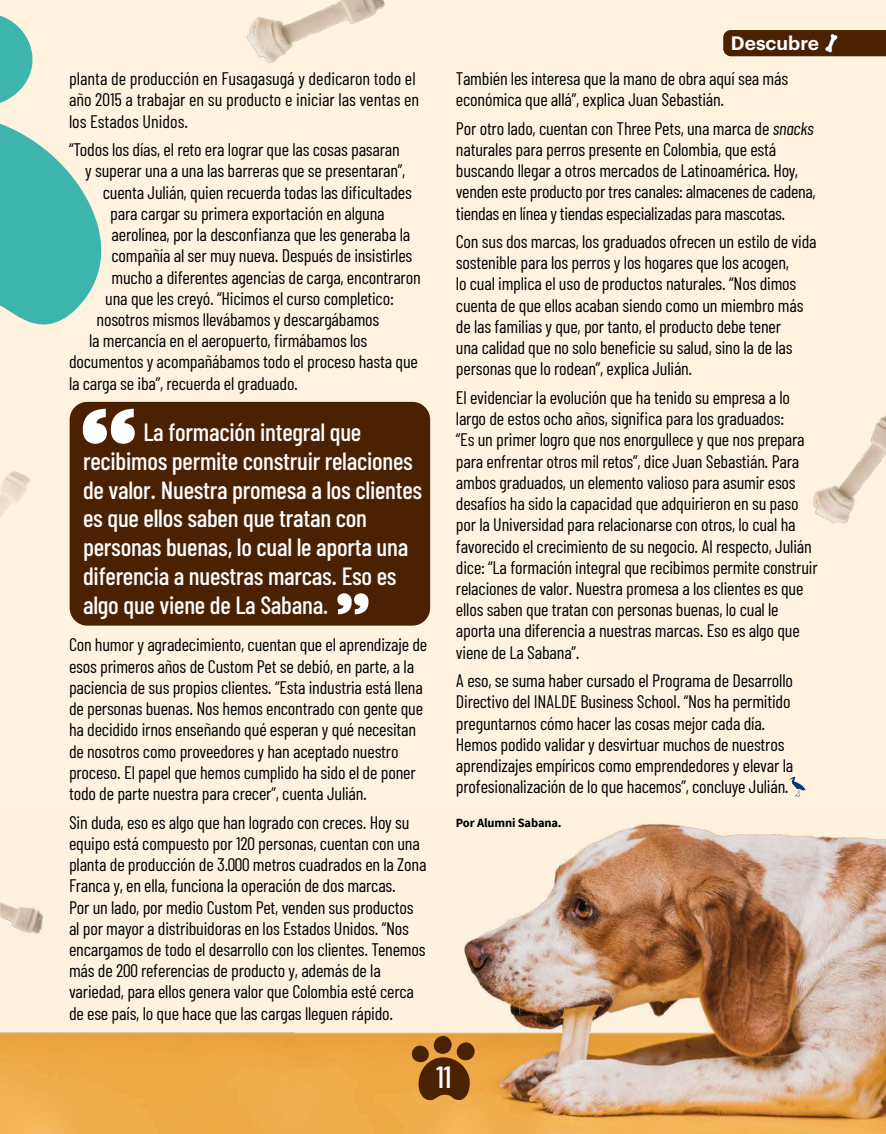
<style>
.page{position:relative;width:886px;height:1134px;background:#fff}
.page>*{position:absolute;margin:0;border:0;box-sizing:border-box;transform-origin:0 0}
.t1{font:700 125px "Graphik";color:#fff}
.t2{font:700 75px "Graphik";color:#fff}
.t3{font:500 30.75px "Barlow Condensed";color:#fff}
.t4{font:500 25px/28.8px "Barlow Condensed";letter-spacing:-.01em;color:#fff}
.t5{font:600 19px "Graphik";color:#fff}
.t6{font:18.12px/21.2px "Barlow Condensed";letter-spacing:-.01em;color:#000}
.t7{font:700 12.5px "Source Sans Pro";letter-spacing:-.01em;color:#000}
.s1{font-style:italic}
</style>
<div class="page">
<div style="left:0;top:0;width:886px;height:1133px;background:#fff3e0"></div>
<img style="left:0;top:823px;width:886px;height:310px">
<svg style="left:37px;top:143px;width:78px;height:286px"></svg>
<svg style="left:0;top:15px;width:37px;height:309px"></svg>
<svg style="left:789px;top:777px;width:17px;height:20px"></svg>
<div style="left:723px;top:30px;width:163px;height:26px;background:#4b2104"></div>
<img style="left:813px;top:415px;width:73px;height:109px">
<img style="left:0;top:878px;width:62px;height:78px">
<img style="left:246px;top:0;width:139px;height:63px">
<div style="left:70px;top:402px;width:360px;height:224px;background:#4b2104;border-radius:18px"></div>
<svg style="left:410px;top:1035px;width:65px;height:68px;background:#925c20"></svg>
<p class="t6" style="left:69px;top:68px;width:352px">planta de producción en Fusagasugá y dedicaron todo el año 2015 a trabajar en su producto e iniciar las ventas en los Estados Unidos.</p>
<p class="t6" style="left:69px;top:138px;width:332px">“Todos los días, el reto era lograr que las cosas pasaran</p>
<p class="t6" style="left:85px;top:160px;width:321px">y superar una a una las barreras que se presentaran”,</p>
<p class="t6" style="left:103px;top:181px;width:311px">cuenta Julián, quien recuerda todas las dificultades</p>
<p class="t6" style="left:110px;top:202px;width:276px">para cargar su primera exportación en alguna</p>
<p class="t6" style="left:112px;top:223px;width:300px">aerolínea, por la desconfianza que les generaba la</p>
<p class="t6" style="left:112px;top:245px;width:302px">compañía al ser muy nueva. Después de insistirles</p>
<p class="t6" style="left:112px;top:266px;width:311px">mucho a diferentes agencias de carga, encontraron</p>
<p class="t6" style="left:105px;top:287px;width:290px">una que les creyó. “Hicimos el curso completico:</p>
<p class="t6" style="left:97px;top:308px;width:284px">nosotros mismos llevábamos y descargábamos</p>
<p class="t6" style="left:89px;top:330px;width:280px">la mercancía en el aeropuerto, firmábamos los</p>
<p class="t6" style="left:69px;top:351px;width:350px">documentos y acompañábamos todo el proceso hasta que</p>
<p class="t6" style="left:69px;top:372px;width:230px">la carga se iba”, recuerda el graduado.</p>
<h1 class="t1" style="left:79px;top:356px;width:62px">“</h1>
<p class="t4" style="left:83px;top:417px;width:341px;text-indent:60px">La formación integral que recibimos permite construir relaciones de valor. Nuestra promesa a los clientes es que ellos saben que tratan con personas buenas, lo cual le aporta una diferencia a nuestras marcas. Eso es algo que viene de La Sabana.</p>
<h2 class="t2" style="left:371px;top:646px;width:38px;rotate:-180deg">“</h2>
<p class="t6" style="left:69px;top:634px;width:360px">Con humor y agradecimiento, cuentan que el aprendizaje de esos primeros años de Custom Pet se debió, en parte, a la paciencia de sus propios clientes. “Esta industria está llena de personas buenas. Nos hemos encontrado con gente que ha decidido irnos enseñando qué esperan y qué necesitan de nosotros como proveedores y han aceptado nuestro proceso. El papel que hemos cumplido ha sido el de poner todo de parte nuestra para crecer”, cuenta Julián.</p>
<p class="t6" style="left:69px;top:811px;width:359px">Sin duda, eso es algo que han logrado con creces. Hoy su equipo está compuesto por 120 personas, cuentan con una planta de producción de 3.000 metros cuadrados en la Zona Franca y, en ella, funciona la operación de dos marcas.<br>Por un lado, por medio Custom Pet, venden sus productos al por mayor a distribuidoras en los Estados Unidos. “Nos encargamos de todo el desarrollo con los clientes. Tenemos más de 200 referencias de producto y, además de la variedad, para ellos genera valor que Colombia esté cerca de ese país, lo que hace que las cargas lleguen rápido.</p>
<p class="t5" style="left:731px;top:29px;width:90px">Descubre</p>
<p class="t6" style="left:456px;top:67px;width:334px">También les interesa que la mano de obra aquí sea más económica que allá”, explica Juan Sebastián.</p>
<p class="t6" style="left:456px;top:117px;width:361px">Por otro lado, cuentan con Three Pets, una marca de <span class="s1">snacks </span>naturales para perros presente en Colombia, que está buscando llegar a otros mercados de Latinoamérica. Hoy, venden este producto por tres canales: almacenes de cadena, tiendas en línea y tiendas especializadas para mascotas.</p>
<p class="t6" style="left:456px;top:230px;width:362px">Con sus dos marcas, los graduados ofrecen un estilo de vida sostenible para los perros y los hogares que los acogen,<br>lo cual implica el uso de productos naturales. “Nos dimos cuenta de que ellos acaban siendo como un miembro más de las familias y que, por tanto, el producto debe tener<br>una calidad que no solo beneficie su salud, sino la de las personas que lo rodean”, explica Julián.</p>
<p class="t6" style="left:456px;top:386px;width:363px">El evidenciar la evolución que ha tenido su empresa a lo largo de estos ocho años, significa para los graduados:<br>“Es un primer logro que nos enorgullece y que nos prepara para enfrentar otros mil retos”, dice Juan Sebastián. Para ambos graduados, un elemento valioso para asumir esos desafíos ha sido la capacidad que adquirieron en su paso por la Universidad para relacionarse con otros, lo cual ha favorecido el crecimiento de su negocio. Al respecto, Julián dice: “La formación integral que recibimos permite construir relaciones de valor. Nuestra promesa a los clientes es que ellos saben que tratan con personas buenas, lo cual le aporta una diferencia a nuestras marcas. Eso es algo que viene de La Sabana”.</p>
<p class="t6" style="left:456px;top:669px;width:339px">A eso, se suma haber cursado el Programa de Desarrollo Directivo del INALDE Business School. “Nos ha permitido preguntarnos cómo hacer las cosas mejor cada día.<br>Hemos podido validar y desvirtuar muchos de nuestros aprendizajes empíricos como emprendedores y elevar la profesionalización de lo que hacemos”, concluye Julián.</p>
<p class="t7" style="left:456px;top:814px;width:107px">Por Alumni Sabana.</p>
<h3 class="t3" style="left:436px;top:1057px;width:17px">11</h3>
</div>
